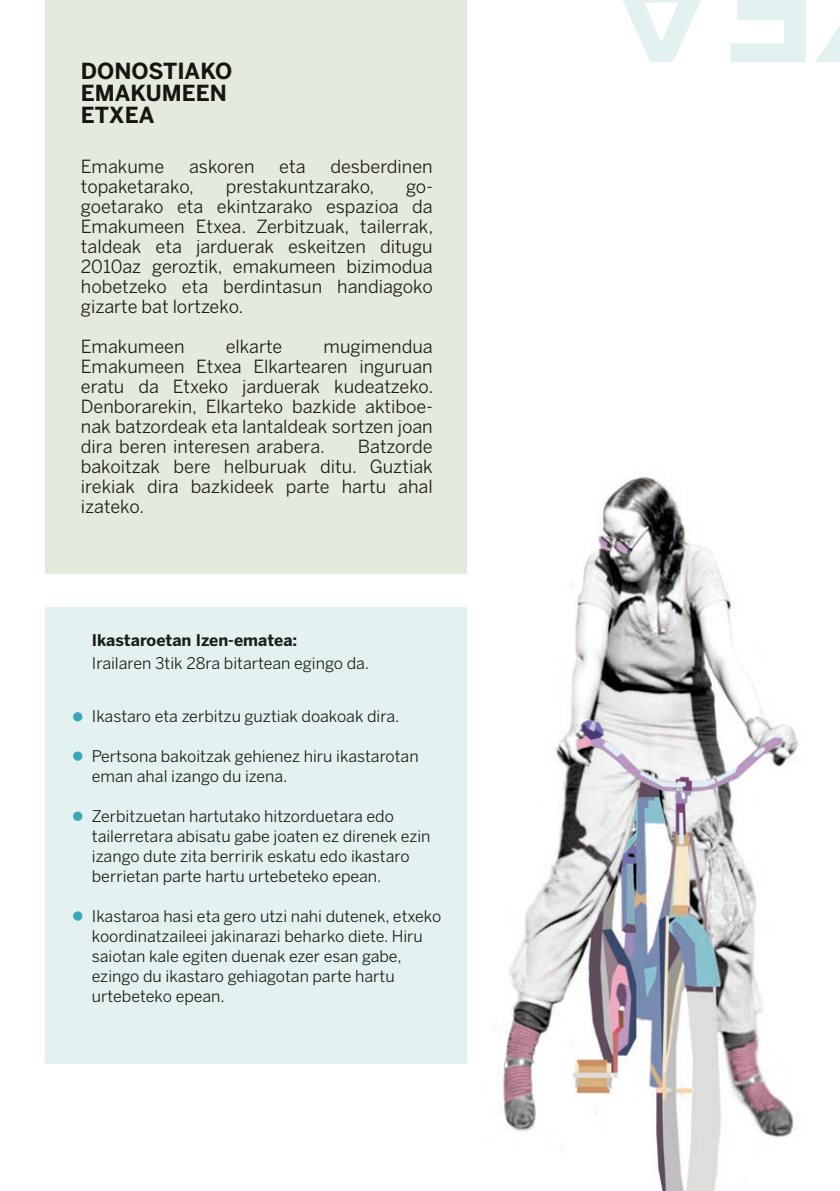
<style>
.page{position:relative;width:840px;height:1191px;background:#fff}
.page>*{position:absolute;margin:0;border:0;box-sizing:border-box;transform-origin:0 0}
.t1{font:700 144px "Couture";color:#e3f2f0}
.t2{font:700 22px/22px "Benton Sans";color:#161513}
.t3{font:18px/20px "Benton Sans";color:#1d1d1b;text-align:justify}
.t4{font:16px/20px "Benton Sans";color:#1d1d1b}
.t5{font:700 16px "Benton Sans";color:#1d1d1b}
</style>
<div class="page">
<div style="left:45px;top:0;width:422px;height:573px;background:#e4eadc"></div>
<div style="left:45px;top:607px;width:422px;height:456px;background:#e3f2f0"></div>
<div style="left:73px;top:712px;width:9px;height:9px;background:#3ca7ba;border-radius:50%"></div>
<div style="left:73px;top:751px;width:9px;height:10px;background:#3ca7ba;border-radius:50%"></div>
<div style="left:73px;top:811px;width:9px;height:10px;background:#3ca7ba;border-radius:50%"></div>
<div style="left:73px;top:911px;width:9px;height:9px;background:#3ca7ba;border-radius:50%"></div>
<img style="left:501px;top:477px;width:298px;height:714px">
<p class="t2" style="left:81px;top:59px;width:153px">DONOSTIAKO<br>EMAKUMEEN<br>ETXEA</p>
<p class="t3" style="left:81px;top:156px;width:85px">Emakume</p>
<p class="t3" style="left:189px;top:156px;width:67px">askoren</p>
<p class="t3" style="left:279px;top:156px;width:28px">eta</p>
<p class="t3" style="left:330px;top:156px;width:104px">desberdinen</p>
<p class="t3" style="left:81px;top:176px;width:115px">topaketarako,</p>
<p class="t3" style="left:226px;top:176px;width:150px">prestakuntzarako,</p>
<p class="t3" style="left:81px;top:176px;width:354px;text-indent:325px">go&shy;goetarako eta ekintzarako espazioa da Emakumeen Etxea. Zerbitzuak, tailerrak, taldeak eta jarduerak eskeitzen ditugu 2010az geroztik, emakumeen bizimodua hobetzeko eta berdintasun handiagoko gizarte bat lortzeko.</p>
<p class="t3" style="left:81px;top:336px;width:105px">Emakumeen</p>
<p class="t3" style="left:225px;top:336px;width:58px">elkarte</p>
<p class="t3" style="left:81px;top:336px;width:353px;text-indent:242px">mugimendua Emakumeen Etxea Elkartearen inguruan eratu da Etxeko jarduerak kudeatzeko.<br>Denborarekin, Elkarteko bazkide aktiboe&shy;nak batzordeak eta lantaldeak sortzen joan dira beren interesen arabera.</p>
<p class="t3" style="left:81px;top:436px;width:353px;text-indent:277px">Batzorde bakoitzak bere helburuak ditu. Guztiak irekiak dira bazkideek parte hartu ahal izateko.</p>
<p class="t5" style="left:92px;top:630px;width:207px">Ikastaroetan Izen-ematea:</p>
<p class="t4" style="left:92px;top:653px;width:279px">Irailaren 3tik 28ra bitartean egingo da.</p>
<p class="t4" style="left:92px;top:705px;width:309px">Ikastaro eta zerbitzu guztiak doakoak dira.</p>
<p class="t4" style="left:92px;top:745px;width:328px">Pertsona bakoitzak gehienez hiru ikastarotan eman ahal izango du izena.</p>
<p class="t4" style="left:92px;top:805px;width:340px">Zerbitzuetan hartutako hitzorduetara edo tailerretara abisatu gabe joaten ez direnek ezin izango dute zita berririk eskatu edo ikastaro berrietan parte hartu urtebeteko epean.</p>
<p class="t4" style="left:92px;top:905px;width:351px">Ikastaroa hasi eta gero utzi nahi dutenek, etxeko koordinatzaileei jakinarazi beharko diete. Hiru saiotan kale egiten duenak ezer esan gabe, ezingo du ikastaro gehiagotan parte hartu urtebeteko epean.</p>
<h1 class="t1" style="left:812px;top:77px;width:211px;rotate:-180deg">EA</h1>
</div>
